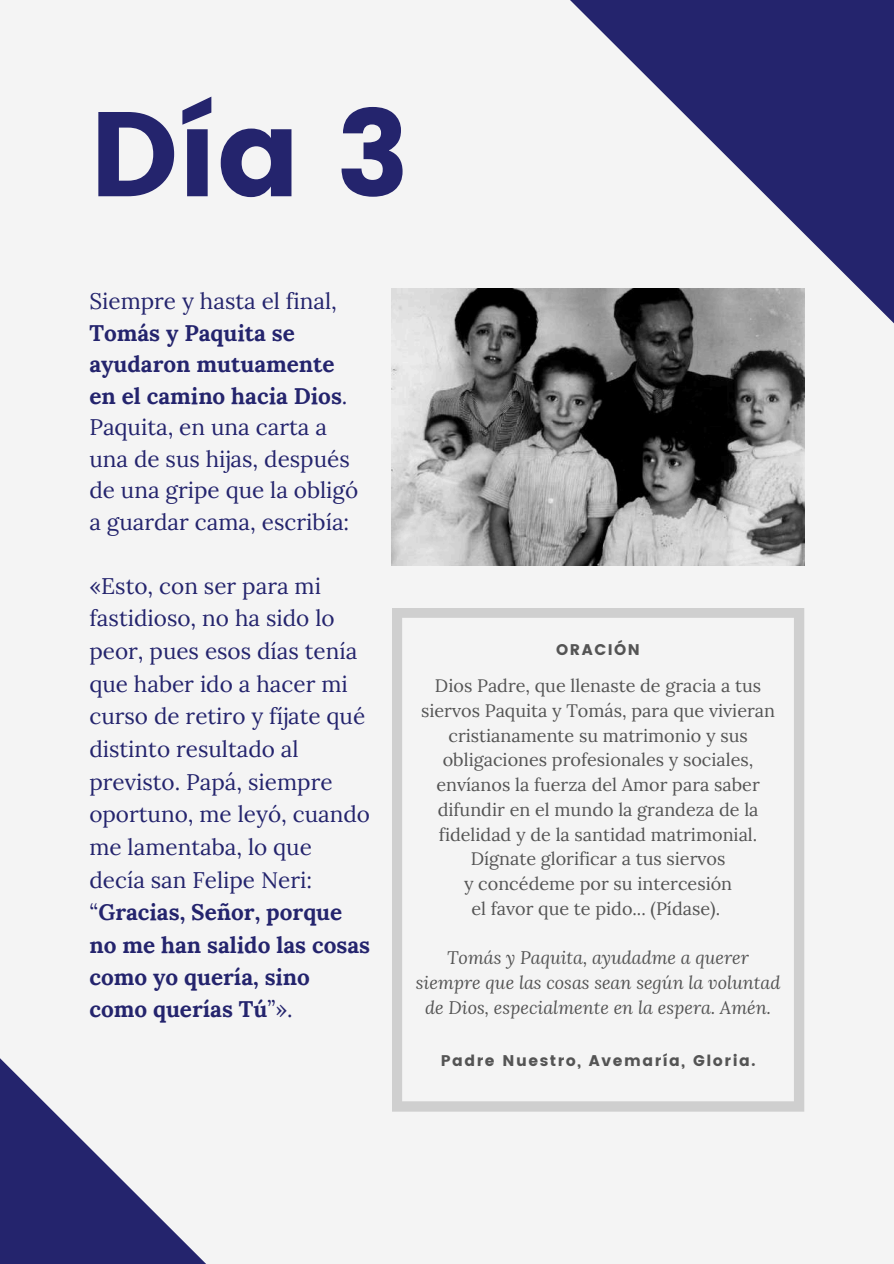
<style>
.page{position:relative;width:894px;height:1264px;background:#fff}
.page>*{position:absolute;margin:0;border:0;box-sizing:border-box;transform-origin:0 0}
.t1{font:120px "Poppins";color:#24246d}
.t2{font:22.5px/32.5px "Lora";color:#24246d}
.t3{font:18px/24.8px "Lora";color:#545454;text-align:center}
.t4{font:italic 18px/24.8px "Lora";color:#545454;text-align:center}
.t5{font:15.45px "Poppins";letter-spacing:.1em;color:#545454}
.s1{font-weight:700}
</style>
<div class="page">
<div style="left:0;top:0;width:893px;height:1263px;background:#f4f4f4"></div>
<svg style="left:524px;top:0;width:369px;height:348px"></svg>
<svg style="left:0;top:1058px;width:467px;height:205px"></svg>
<img style="left:392px;top:289px;width:411px;height:276px">
<svg style="left:392px;top:608px;width:412px;height:503px"></svg>
<h1 class="t1" style="left:89px;top:85px;width:321px">Día 3</h1>
<p class="t2" style="left:89px;top:284px;width:249px">Siempre y hasta el final,</p>
<p class="t2" style="left:89px;top:316px;width:270px;line-height:31.5px"><span class="s1">Tomás y Paquita se ayudaron mutuamente en el camino hacia Dios</span>.<br>Paquita, en una carta a una de sus hijas, después de una gripe que la obligó a guardar cama, escribía:</p>
<p class="t2" style="left:89px;top:569px;width:282px">«Esto, con ser para mi fastidioso, no ha sido lo peor, pues esos días tenía que haber ido a hacer mi curso de retiro y fíjate qué distinto resultado al previsto. Papá, siempre oportuno, me leyó, cuando me lamentaba, lo que decía san Felipe Neri: “<span class="s1">Gracias, Señor, porque no me han salido las cosas como yo quería, sino como querías Tú</span>”».</p>
<p class="t5" style="left:556px;top:640px;width:85px">ORACIÓN</p>
<p class="t3" style="left:421px;top:673px;width:355px">Dios Padre, que llenaste de gracia a tus siervos Paquita y Tomás, para que vivieran cristianamente su matrimonio y sus obligaciones profesionales y sociales, envíanos la fuerza del Amor para saber difundir en el mundo la grandeza de la fidelidad y de la santidad matrimonial.<br>Dígnate glorificar a tus siervos<br>y concédeme por su intercesión<br>el favor que te pido... (Pídase).</p>
<p class="t4" style="left:416px;top:945px;width:366px">Tomás y Paquita, ayudadme a querer siempre que las cosas sean según la voluntad de Dios, especialmente en la espera. Amén.</p>
<p class="t5" style="left:440px;top:1051px;width:316px">Padre Nuestro, Avemaría, Gloria.</p>
</div>
